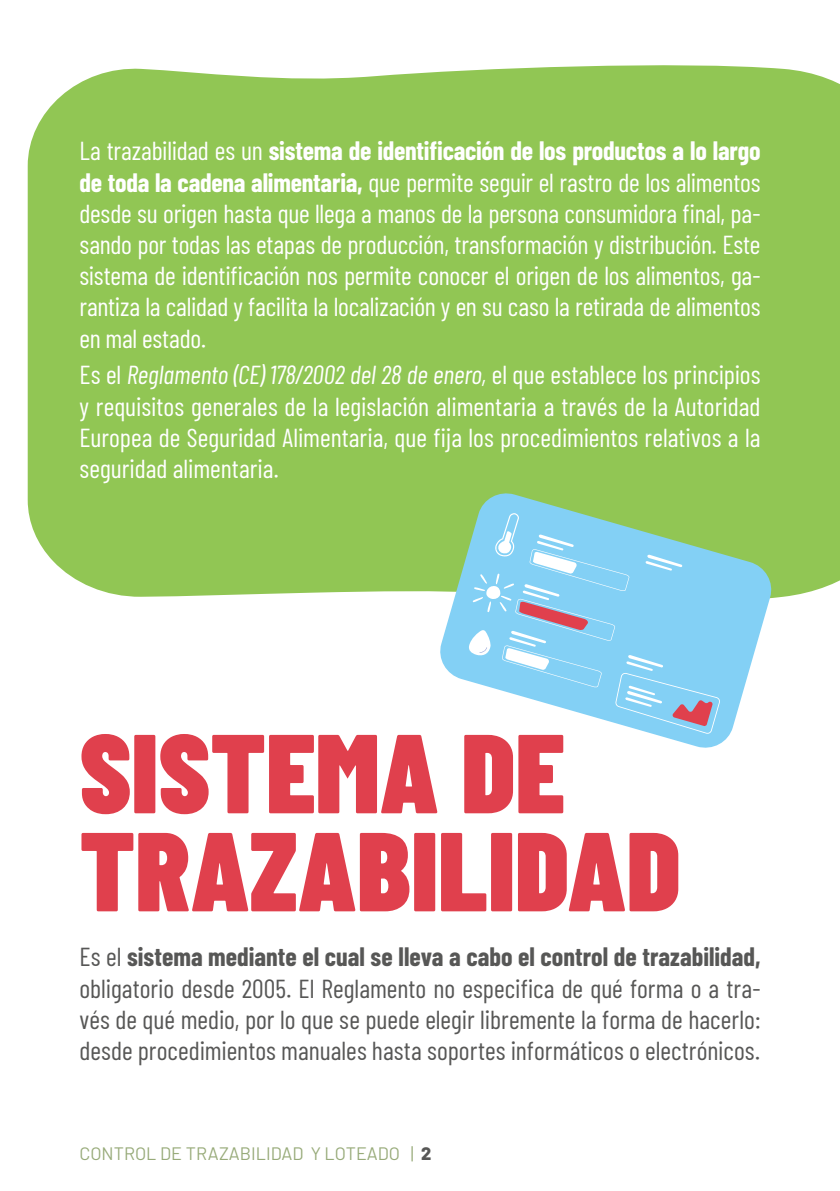
<style>
.page{position:relative;width:840px;height:1191px;background:#fff}
.page>*{position:absolute;margin:0;border:0;box-sizing:border-box;transform-origin:0 0}
.t1{font:900 112px/98px "Barlow Condensed";color:#e0404d}
.t2{font:26px/31.2px "Barlow Condensed";letter-spacing:-.005em;color:#fff;text-align:justify}
.t3{font:26px/31.2px "Barlow Condensed";color:#575756;text-align:justify}
.t4{font:18px "Barlow";color:#98ab7a}
.s1{font-weight:700}
.s2{font-style:italic}
.s3{font-weight:800;color:#575756}
</style>
<div class="page">
<div style="left:28px;top:65px;width:811px;height:533px;background:#91c654"></div>
<svg style="left:437px;top:490px;width:337px;height:258px"></svg>
<svg style="left:467px;top:513px;width:252px;height:221px"></svg>
<p class="t2" style="left:79px;top:133px;width:682px">La trazabilidad es un <span class="s1">sistema de identificación de los productos a lo largo de toda la cadena alimentaria,</span> que permite seguir el rastro de los alimentos desde su origen hasta que llega a manos de la persona consumidora final, pa&shy;sando por todas las etapas de producción, transformación y distribución. Este sistema de identificación nos permite conocer el origen de los alimentos, ga&shy;rantiza la calidad y facilita la localización y en su caso la retirada de alimentos en mal estado.</p>
<p class="t2" style="left:79px;top:357px;width:682px">Es el <span class="s2">Reglamento (CE) 178/2002 del 28 de enero,</span> el que establece los principios y requisitos generales de la legislación alimentaria a través de la Autoridad Europea de Seguridad Alimentaria, que fija los procedimientos relativos a la seguridad alimentaria.</p>
<h1 class="t1" style="left:79px;top:720px;width:602px">SISTEMA DE<br>TRAZABILIDAD</h1>
<p class="t3" style="left:79px;top:939px;width:682px">Es el <span class="s1">sistema mediante el cual se lleva a cabo el control de trazabilidad, </span>obligatorio desde 2005. El Reglamento no especifica de qué forma o a tra&shy;vés de qué medio, por lo que se puede elegir libremente la forma de hacerlo: desde procedimientos manuales hasta soportes informáticos o electrónicos.</p>
<p class="t4" style="left:79px;top:1140px;width:353px">CONTROL DE TRAZABILIDAD Y LOTEADO | <span class="s3">2</span></p>
</div>
